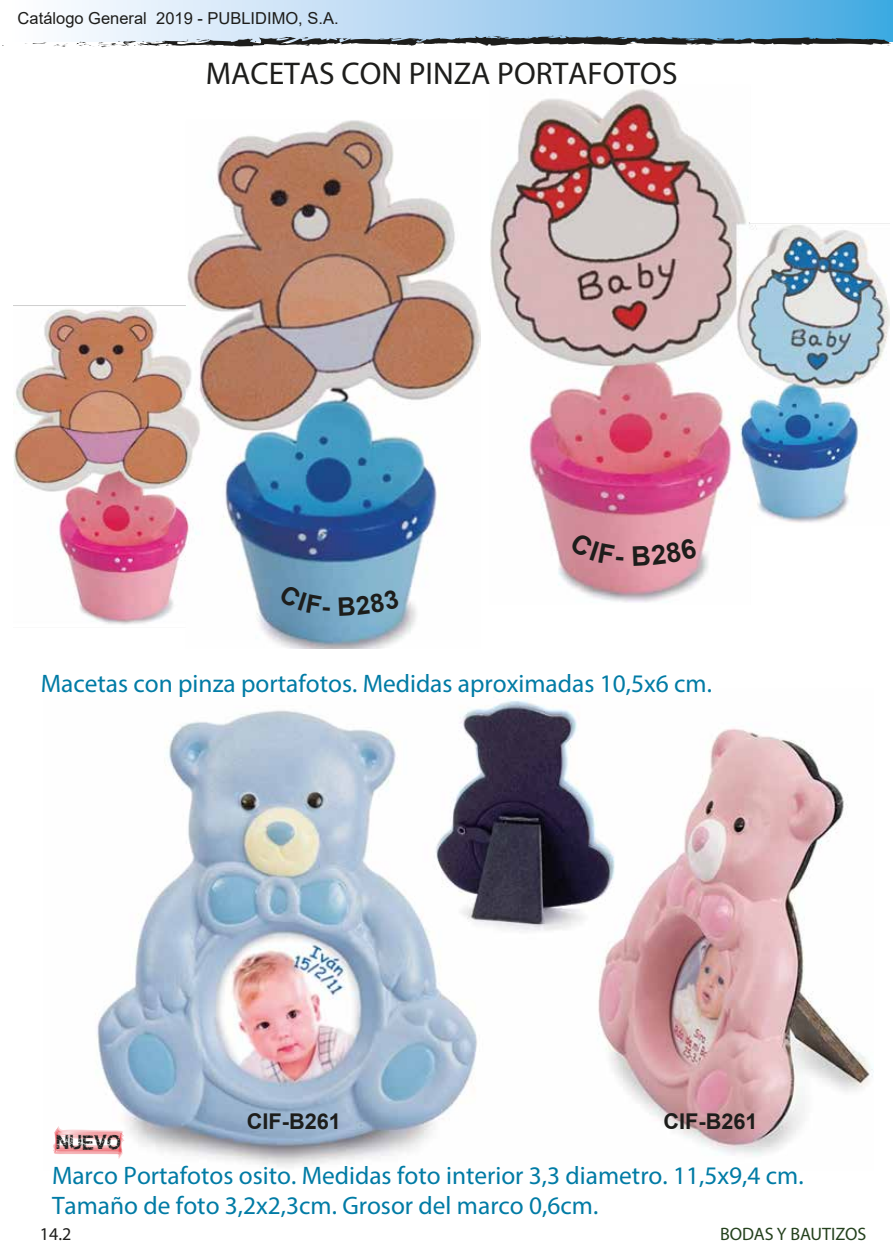
<style>
.page{position:relative;width:893px;height:1255px;background:#fff}
.page>*{position:absolute;margin:0;border:0;box-sizing:border-box;transform-origin:0 0}
.t1{font:31.5px "Myriad Pro";color:#1d1d1b}
.t2{font:25.35px/30.5px "Myriad Pro";color:#007ba5}
.t3{font:700 21.75px "Arial";color:#1d1d1b}
.t4{font:18px "Myriad Pro";color:#24411d}
.t5{font:18px "Myriad Pro";color:#1d1d1b}
.t6{font:17.7px "Gastada";color:#1d1d1b}
.t7{font:16.5px "Arial";color:#1d1d1b}
</style>
<div class="page">
<img style="left:96px;top:700px;width:777px;height:467px">
<div style="left:4px;top:0;width:889px;height:41px;background:linear-gradient(to right,#fff,#4daae2)"></div>
<svg style="left:25px;top:42px;width:43px;height:5px"></svg>
<svg style="left:75px;top:36px;width:818px;height:11px"></svg>
<img style="left:490px;top:88px;width:400px;height:515px">
<img style="left:13px;top:120px;width:468px;height:528px">
<svg style="left:53px;top:1125px;width:72px;height:33px"></svg>
<div style="left:569px;top:531px;width:54px;height:33px;background:#d38b99"></div>
<svg style="left:633px;top:538px;width:64px;height:27px;background:#e7a2af"></svg>
<svg style="left:278px;top:584px;width:52px;height:30px;background:#6c9cba"></svg>
<div style="left:339px;top:589px;width:60px;height:26px;background:#83b5ce"></div>
<p class="t7" style="left:18px;top:7px;width:322px">Catálogo General 2019 - PUBLIDIMO, S.A.</p>
<p class="t1" style="left:206px;top:54px;width:473px">MACETAS CON PINZA PORTAFOTOS</p>
<p class="t2" style="left:41px;top:668px;width:673px">Macetas con pinza portafotos. Medidas aproximadas 10,5x6 cm.</p>
<p class="t6" style="left:56px;top:1129px;width:66px">NUEVO</p>
<p class="t3" style="left:247px;top:1106px;width:96px">CIF-B261</p>
<p class="t3" style="left:663px;top:1106px;width:96px">CIF-B261</p>
<p class="t2" style="left:52px;top:1159px;width:753px">Marco Portafotos osito. Medidas foto interior 3,3 diametro. 11,5x9,4 cm.<br>Tamaño de foto 3,2x2,3cm. Grosor del marco 0,6cm.</p>
<p class="t5" style="left:40px;top:1223px;width:33px">14.2</p>
<p class="t4" style="left:720px;top:1223px;width:148px">BODAS Y BAUTIZOS</p>
</div>
